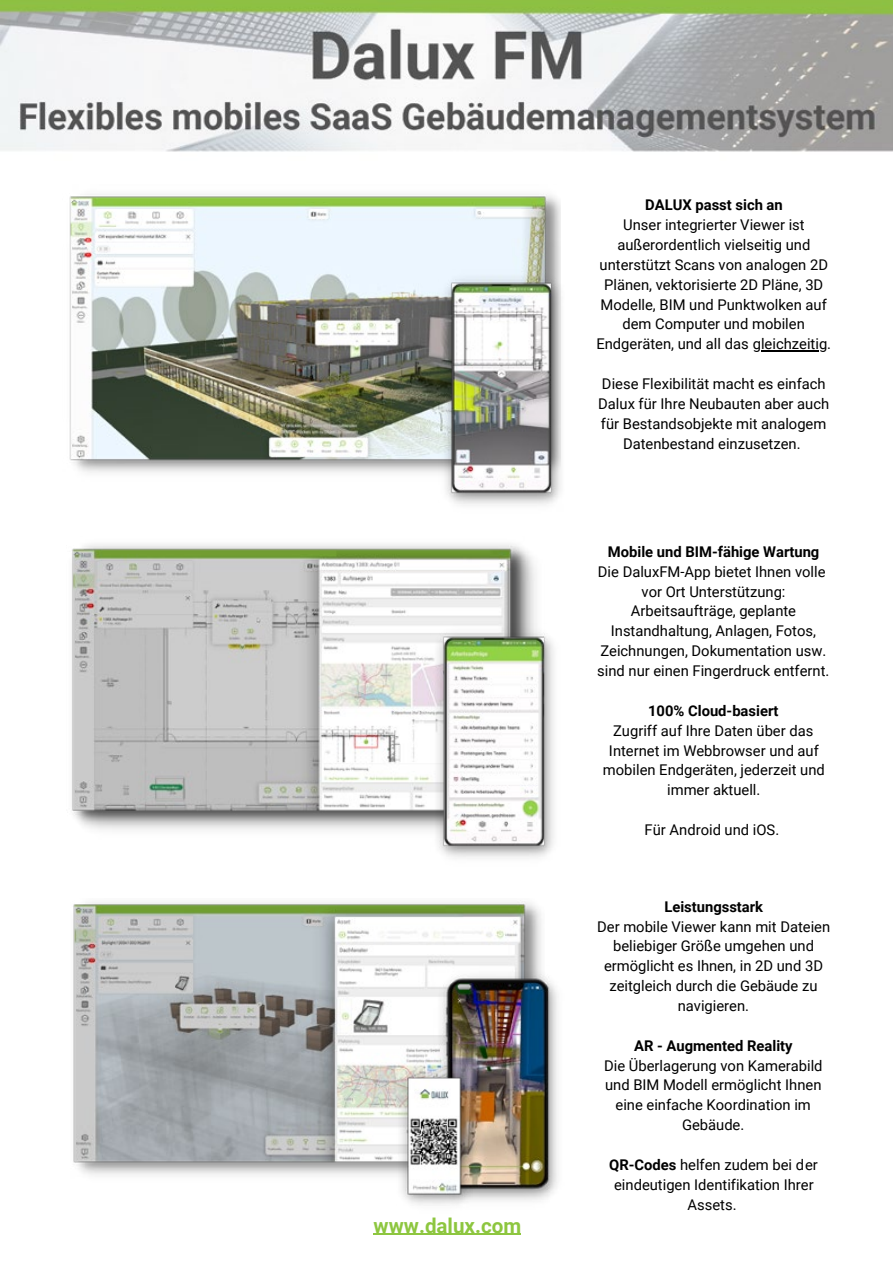
<style>
.page{position:relative;width:893px;height:1263px;background:#fff}
.page>*{position:absolute;margin:0;border:0;box-sizing:border-box;transform-origin:0 0}
.t1{font:700 20.55px "Roboto";color:#8dc63f}
.t2{font:14.7px/19.8px "Roboto";color:#000;text-align:center}
.t3{font:700 14.7px "Roboto";color:#000}
.s1{font-weight:700}
</style>
<div class="page">
<img style="left:69px;top:194px;width:491px;height:279px">
<img style="left:438px;top:269px;width:123px;height:236px">
<img style="left:72px;top:544px;width:464px;height:286px">
<img style="left:430px;top:623px;width:124px;height:235px">
<img style="left:73px;top:900px;width:468px;height:275px">
<img style="left:433px;top:965px;width:124px;height:236px">
<img style="left:396px;top:1062px;width:77px;height:143px">
<hr style="left:374px;top:1234px;width:147px;height:1px;background:#8dc63f">
<hr style="left:761px;top:350px;width:58px;height:1px;background:#000">
<img style="left:0;top:0;width:893px;height:152px">
<h1 class="t1" style="left:374px;top:1211px;width:149px">www.dalux.com</h1>
<p class="t3" style="left:645px;top:195px;width:139px">DALUX passt sich an</p>
<p class="t2" style="left:596px;top:214px;width:236px">Unser integrierter Viewer ist außerordentlich vielseitig und unterstützt Scans von analogen 2D<br>Plänen, vektorisierte 2D Pläne, 3D<br>Modelle, BIM und Punktwolken auf dem Computer und mobilen<br>Endgeräten, und all das gleichzeitig.</p>
<p class="t2" style="left:598px;top:373px;width:233px">Diese Flexibilität macht es einfach Dalux für Ihre Neubauten aber auch für Bestandsobjekte mit analogem Datenbestand einzusetzen.</p>
<p class="t3" style="left:608px;top:541px;width:213px">Mobile und BIM-fähige Wartung</p>
<p class="t2" style="left:597px;top:561px;width:234px">Die DaluxFM-App bietet Ihnen volle vor Ort Unterstützung:<br>Arbeitsaufträge, geplante<br>Instandhaltung, Anlagen, Fotos,<br>Zeichnungen, Dokumentation usw. sind nur einen Fingerdruck entfernt.</p>
<p class="t3" style="left:648px;top:700px;width:132px">100% Cloud-basiert</p>
<p class="t2" style="left:603px;top:720px;width:223px">Zugriff auf Ihre Daten über das<br>Internet im Webbrowser und auf mobilen Endgeräten, jederzeit und immer aktuell.</p>
<p class="t2" style="left:645px;top:819px;width:136px">Für Android und iOS.</p>
<p class="t3" style="left:664px;top:896px;width:100px">Leistungsstark</p>
<p class="t2" style="left:597px;top:916px;width:234px">Der mobile Viewer kann mit Dateien beliebiger Größe umgehen und ermöglicht es Ihnen, in 2D und 3D zeitgleich durch die Gebäude zu navigieren.</p>
<p class="t3" style="left:634px;top:1035px;width:160px">AR - Augmented Reality</p>
<p class="t2" style="left:604px;top:1055px;width:220px">Die Überlagerung von Kamerabild und BIM Modell ermöglicht Ihnen eine einfache Koordination im<br>Gebäude.</p>
<p class="t2" style="left:609px;top:1154px;width:210px"><span class="s1">QR-Codes</span> helfen zudem bei der eindeutigen Identifikation Ihrer<br>Assets.</p>
</div>
